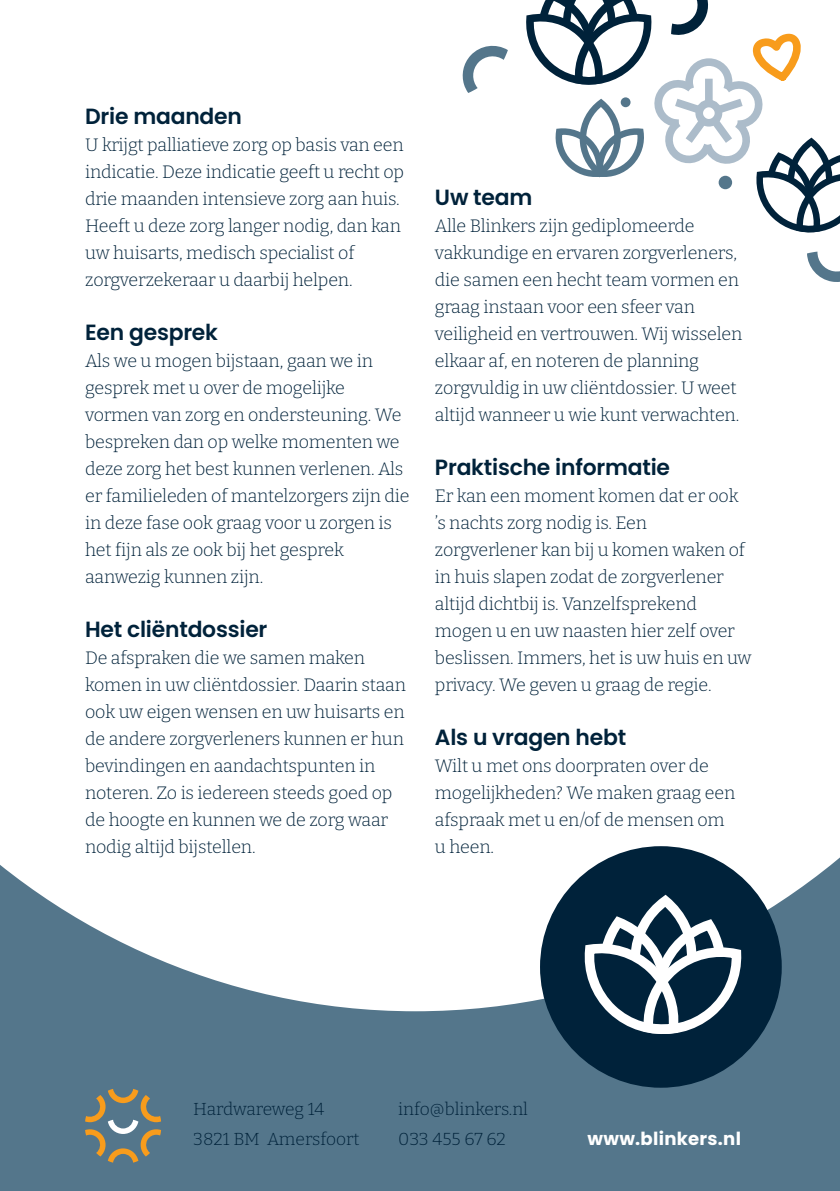
<style>
.page{position:relative;width:840px;height:1191px;background:#fff}
.page>*{position:absolute;margin:0;border:0;box-sizing:border-box;transform-origin:0 0}
.t1{font:600 22px "Poppins";letter-spacing:-.01em;color:#00223a}
.t2{font:300 18px/27px "Bitter";letter-spacing:-.01em;color:#00223a}
.t3{font:700 18px "Poppins";letter-spacing:.015em;color:#fff}
.t4{font:300 17.4px/30px "Bitter";color:#00223a}
</style>
<div class="page">
<svg style="left:0;top:846px;width:839px;height:345px;fill:#54768b"></svg>
<div style="left:539px;top:846px;width:242px;height:241px;background:#00223a;border-radius:50%"></div>
<svg style="left:85px;top:1088px;width:76px;height:74px;background:#7c8277"></svg>
<svg style="left:462px;top:45px;width:45px;height:48px"></svg>
<svg style="left:807px;top:252px;width:32px;height:30px"></svg>
<svg style="left:526px;top:0;width:313px;height:233px"></svg>
<svg style="left:584px;top:894px;width:158px;height:140px"></svg>
<p class="t1" style="left:85px;top:103px;width:158px">Drie maanden</p>
<p class="t2" style="left:85px;top:131px;width:320px">U krijgt palliatieve zorg op basis van een indicatie. Deze indicatie geeft u recht op drie maanden intensieve zorg aan huis.<br>Heeft u deze zorg langer nodig, dan kan uw huisarts, medisch specialist of zorgverzekeraar u daarbij helpen.</p>
<p class="t1" style="left:85px;top:319px;width:134px">Een gesprek</p>
<p class="t2" style="left:85px;top:346px;width:325px">Als we u mogen bijstaan, gaan we in gesprek met u over de mogelijke vormen van zorg en ondersteuning. We bespreken dan op welke momenten we deze zorg het best kunnen verlenen. Als er familieleden of mantelzorgers zijn die in deze fase ook graag voor u zorgen is het fijn als ze ook bij het gesprek aanwezig kunnen zijn.</p>
<p class="t1" style="left:85px;top:616px;width:184px">Het cliëntdossier</p>
<p class="t2" style="left:85px;top:643px;width:322px">De afspraken die we samen maken komen in uw cliëntdossier. Daarin staan ook uw eigen wensen en uw huisarts en de andere zorgverleners kunnen er hun bevindingen en aandachtspunten in noteren. Zo is iedereen steeds goed op de hoogte en kunnen we de zorg waar nodig altijd bijstellen.</p>
<p class="t1" style="left:434px;top:185px;width:99px">Uw team</p>
<p class="t2" style="left:434px;top:212px;width:309px">Alle Blinkers zijn gediplomeerde vakkundige en ervaren zorgverleners, die samen een hecht team vormen en graag instaan voor een sfeer van veiligheid en vertrouwen. Wij wisselen elkaar af, en noteren de planning zorgvuldig in uw cliëntdossier. U weet altijd wanneer u wie kunt verwachten.</p>
<p class="t1" style="left:434px;top:455px;width:236px">Praktische informatie</p>
<p class="t2" style="left:434px;top:482px;width:318px">Er kan een moment komen dat er ook ’s nachts zorg nodig is. Een zorgverlener kan bij u komen waken of in huis slapen zodat de zorgverlener altijd dichtbij is. Vanzelfsprekend mogen u en uw naasten hier zelf over beslissen. Immers, het is uw huis en uw privacy. We geven u graag de regie.</p>
<p class="t1" style="left:434px;top:724px;width:193px">Als u vragen hebt</p>
<p class="t2" style="left:434px;top:752px;width:302px">Wilt u met ons doorpraten over de mogelijkheden? We maken graag een afspraak met u en/of de mensen om u heen.</p>
<p class="t4" style="left:193px;top:1093px;width:168px">Hardwareweg 14<br>3821 BM Amersfoort</p>
<p class="t4" style="left:398px;top:1093px;width:131px">info@blinkers.nl<br>033 455 67 62</p>
<p class="t3" style="left:587px;top:1128px;width:155px">www.blinkers.nl</p>
</div>
